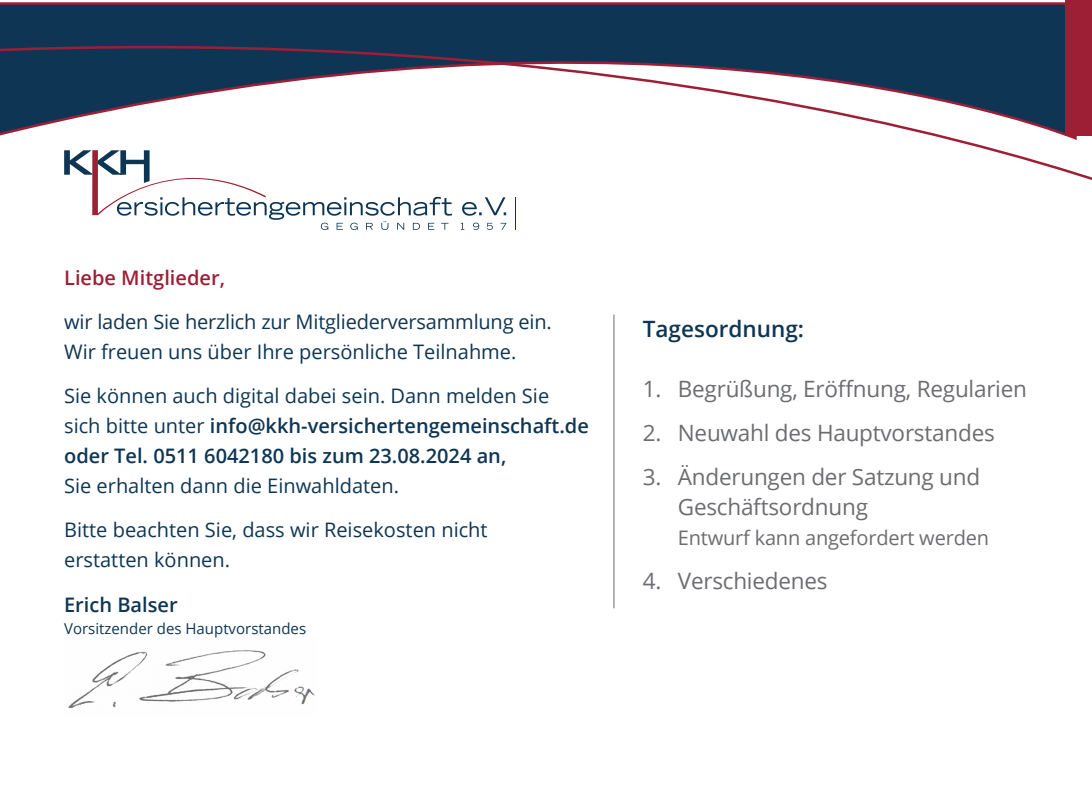
<style>
.page{position:relative;width:1092px;height:787px;background:#fff}
.page>*{position:absolute;margin:0;border:0;box-sizing:border-box;transform-origin:0 0}
.t1{font:22.5px/30px "Open Sans";letter-spacing:-.01em;color:#6c6d70}
.t2{font:600 22.5px "Open Sans";color:#0e3654}
.t3{font:20px/30px "Open Sans";color:#0e3654}
.t4{font:600 20px/30px "Open Sans";color:#0e3654}
.t5{font:20px "Open Sans";letter-spacing:-.01em;color:#6c6d70}
.t6{font:600 20px "Open Sans";color:#9d1f35}
.t7{font:15px "Open Sans";color:#0e3654}
.s1{font-weight:400}
</style>
<div class="page">
<svg style="left:0;top:2px;width:1091px;height:355px"></svg>
<div style="left:1065px;top:0;width:26px;height:136px;background:#9d1f35"></div>
<hr style="left:515px;top:197px;width:1px;height:33px;background:#0e3654">
<svg style="left:64px;top:147px;width:442px;height:83px"></svg>
<img style="left:68px;top:650px;width:247px;height:59px">
<hr style="left:613px;top:314px;width:1px;height:294px;background:#6c6d70">
<p class="t6" style="left:64px;top:264px;width:162px">Liebe Mitglieder,</p>
<p class="t3" style="left:64px;top:306px;width:489px">wir laden Sie herzlich zur Mitgliederversammlung ein.<br>Wir freuen uns über Ihre persönliche Teilnahme.</p>
<p class="t4" style="left:64px;top:380px;width:526px"><span class="s1">Sie können auch digital dabei sein. Dann melden Sie sich bitte unter</span> info@kkh-versichertengemeinschaft.de oder Tel. 0511 6042180 bis zum 23.08.2024 an,</p>
<p class="t3" style="left:64px;top:470px;width:336px">Sie erhalten dann die Einwahldaten.</p>
<p class="t3" style="left:64px;top:514px;width:425px">Bitte beachten Sie, dass wir Reisekosten nicht erstatten können.</p>
<p class="t4" style="left:64px;top:589px;width:115px">Erich Balser</p>
<p class="t7" style="left:64px;top:618px;width:243px">Vorsitzender des Hauptvorstandes</p>
<p class="t2" style="left:642px;top:313px;width:163px">Tagesordnung:</p>
<p class="t1" style="left:642px;top:373px;width:385px">1. Begrüßung, Eröffnung, Regularien</p>
<p class="t1" style="left:642px;top:417px;width:353px">2. Neuwahl des Hauptvorstandes</p>
<p class="t1" style="left:677px;top:461px;width:304px;text-indent:-35px">3. Änderungen der Satzung und<br>Geschäftsordnung</p>
<p class="t5" style="left:677px;top:524px;width:313px">Entwurf kann angefordert werden</p>
<p class="t1" style="left:642px;top:565px;width:186px">4. Verschiedenes</p>
</div>
